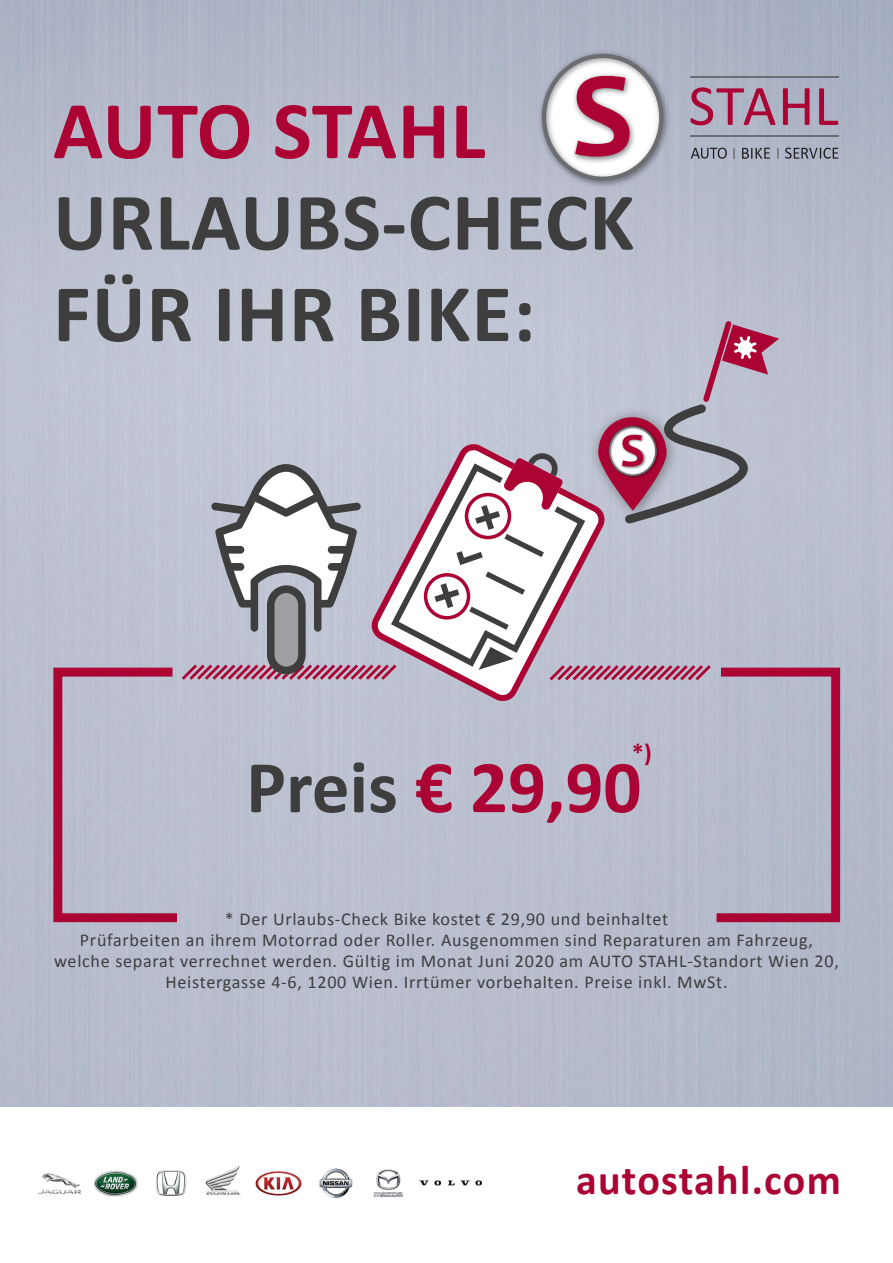
<style>
.page{position:relative;width:893px;height:1263px;background:#fff}
.page>*{position:absolute;margin:0;border:0;box-sizing:border-box;transform-origin:0 0}
.t1{font:700 82.5px/91.5px "Calibri";letter-spacing:.01em;color:#3e3e3f}
.t2{font:700 82.5px "Calibri";color:#ab0333}
.t3{font:700 75px "Calibri";color:#ab0333}
.t4{font:700 42px "Calibri";letter-spacing:.03em;color:#ab0333}
.t5{font:700 24.75px "Calibri";color:#ab0333}
.t6{font:18.15px/21px "Calibri";letter-spacing:.04em;color:#3e3e3f;text-align:center}
.s1{color:#3e3e3f}
</style>
<div class="page">
<img style="left:0;top:0;width:893px;height:1107px">
<img style="left:535px;top:47px;width:138px;height:143px">
<svg style="left:542px;top:54px;width:121px;height:127px"></svg>
<hr style="left:690px;top:76px;width:149px;height:1px;background:#6c6d70">
<svg style="left:691px;top:148px;width:36px;height:11px"></svg>
<svg style="left:742px;top:148px;width:28px;height:11px"></svg>
<svg style="left:690px;top:87px;width:85px;height:38px;background:#ad7d97"></svg>
<svg style="left:783px;top:88px;width:26px;height:37px"></svg>
<svg style="left:819px;top:88px;width:19px;height:37px"></svg>
<svg style="left:785px;top:147px;width:53px;height:12px"></svg>
<hr style="left:690px;top:135px;width:149px;height:2px;background:#6c6d70">
<svg style="left:49px;top:317px;width:796px;height:610px;background:#bbb9c8"></svg>
<img style="left:38px;top:1166px;width:443px;height:32px">
<h1 class="t2" style="left:53px;top:78px;width:434px">AUTO STAHL</h1>
<h1 class="t1" style="left:53px;top:176px;width:583px">URLAUBS-CHECK<br>FÜR IHR BIKE:</h1>
<h3 class="t5" style="left:632px;top:737px;width:22px">*)</h3>
<h2 class="t3" style="left:246px;top:739px;width:397px"><span class="s1">Preis</span> € 29,90</h2>
<p class="t6" style="left:54px;top:909px;width:786px">* Der Urlaubs-Check Bike kostet € 29,90 und beinhaltet<br>Prüfarbeiten an ihrem Motorrad oder Roller. Ausgenommen sind Reparaturen am Fahrzeug, welche separat verrechnet werden. Gültig im Monat Juni 2020 am AUTO STAHL-Standort Wien 20, Heistergasse 4-6, 1200 Wien. Irrtümer vorbehalten. Preise inkl. MwSt.</p>
<h3 class="t4" style="left:576px;top:1153px;width:266px">autostahl.com</h3>
</div>
